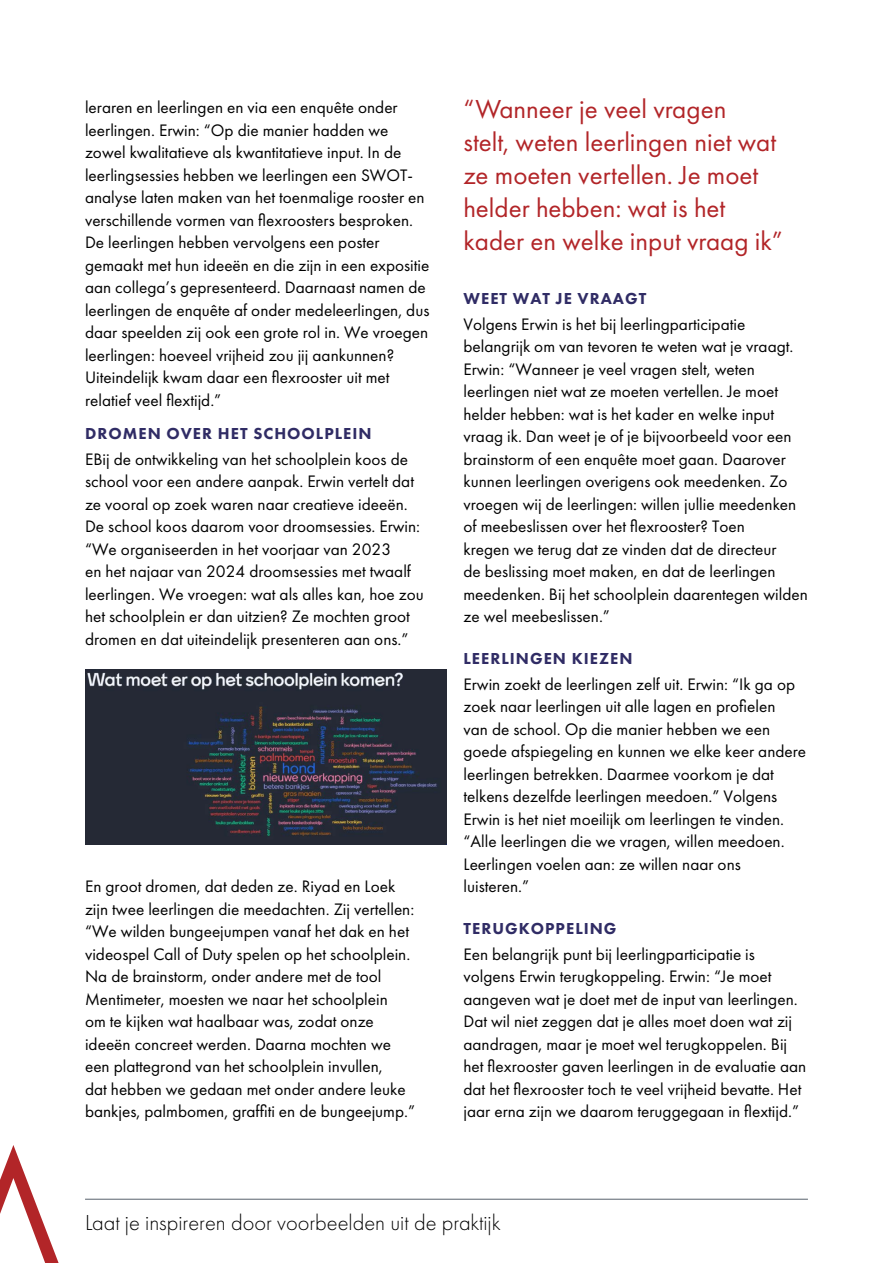
<style>
.page{position:relative;width:893px;height:1263px;background:#fff}
.page>*{position:absolute;margin:0;border:0;box-sizing:border-box;transform-origin:0 0}
.t1{font:27px/33px "Futura PT";color:#b22528}
.t2{font:300 22.5px "Futura PT";color:#000}
.t3{font:17.25px/22.5px "Futura PT";color:#000}
.t4{font:800 16.5px "Futura PT";letter-spacing:.06em;color:#302c65}
</style>
<div class="page">
<hr style="left:85px;top:1199px;width:723px;height:1px;background:#58626c">
<svg style="left:0;top:1145px;width:59px;height:118px"></svg>
<img style="left:85px;top:669px;width:361px;height:176px">
<p class="t3" style="left:85px;top:96px;width:346px">leraren en leerlingen en via een enquête onder leerlingen. Erwin: “Op die manier hadden we zowel kwalitatieve als kwantitatieve input. In de leerlingsessies hebben we leerlingen een SWOT&shy;analyse laten maken van het toenmalige rooster en verschillende vormen van flexroosters besproken.<br>De leerlingen hebben vervolgens een poster gemaakt met hun ideeën en die zijn in een expositie aan collega’s gepresenteerd. Daarnaast namen de leerlingen de enquête af onder medeleerlingen, dus daar speelden zij ook een grote rol in. We vroegen leerlingen: hoeveel vrijheid zou jij aankunnen?<br>Uiteindelijk kwam daar een flexrooster uit met relatief veel flextijd.”</p>
<p class="t4" style="left:85px;top:423px;width:288px">DROMEN OVER HET SCHOOLPLEIN</p>
<p class="t3" style="left:85px;top:447px;width:340px">EBij de ontwikkeling van het schoolplein koos de school voor een andere aanpak. Erwin vertelt dat ze vooral op zoek waren naar creatieve ideeën.<br>De school koos daarom voor droomsessies. Erwin: “We organiseerden in het voorjaar van 2023<br>en het najaar van 2024 droomsessies met twaalf leerlingen. We vroegen: wat als alles kan, hoe zou het schoolplein er dan uitzien? Ze mochten groot dromen en dat uiteindelijk presenteren aan ons.”</p>
<p class="t3" style="left:85px;top:875px;width:332px">En groot dromen, dat deden ze. Riyad en Loek zijn twee leerlingen die meedachten. Zij vertellen: “We wilden bungeejumpen vanaf het dak en het videospel Call of Duty spelen op het schoolplein.<br>Na de brainstorm, onder andere met de tool Mentimeter, moesten we naar het schoolplein<br>om te kijken wat haalbaar was, zodat onze ideeën concreet werden. Daarna mochten we een plattegrond van het schoolplein invullen,<br>dat hebben we gedaan met onder andere leuke bankjes, palmbomen, graffiti en de bungeejump.”</p>
<h1 class="t1" style="left:463px;top:93px;width:321px">“Wanneer je veel vragen<br>stelt, weten leerlingen niet wat ze moeten vertellen. Je moet helder hebben: wat is het kader en welke input vraag ik”</h1>
<p class="t4" style="left:464px;top:288px;width:184px">WEET WAT JE VRAAGT</p>
<p class="t3" style="left:463px;top:312px;width:346px">Volgens Erwin is het bij leerlingparticipatie belangrijk om van tevoren te weten wat je vraagt.<br>Erwin: “Wanneer je veel vragen stelt, weten leerlingen niet wat ze moeten vertellen. Je moet helder hebben: wat is het kader en welke input vraag ik. Dan weet je of je bijvoorbeeld voor een brainstorm of een enquête moet gaan. Daarover kunnen leerlingen overigens ook meedenken. Zo vroegen wij de leerlingen: willen jullie meedenken of meebeslissen over het flexrooster? Toen<br>kregen we terug dat ze vinden dat de directeur<br>de beslissing moet maken, en dat de leerlingen meedenken. Bij het schoolplein daarentegen wilden ze wel meebeslissen.”</p>
<p class="t4" style="left:464px;top:648px;width:171px">LEERLINGEN KIEZEN</p>
<p class="t3" style="left:463px;top:672px;width:344px">Erwin zoekt de leerlingen zelf uit. Erwin: “Ik ga op zoek naar leerlingen uit alle lagen en profielen<br>van de school. Op die manier hebben we een goede afspiegeling en kunnen we elke keer andere leerlingen betrekken. Daarmee voorkom je dat telkens dezelfde leerlingen meedoen.” Volgens Erwin is het niet moeilijk om leerlingen te vinden. “Alle leerlingen die we vragen, willen meedoen.<br>Leerlingen voelen aan: ze willen naar ons luisteren.”</p>
<p class="t4" style="left:464px;top:918px;width:154px">TERUGKOPPELING</p>
<p class="t3" style="left:463px;top:942px;width:344px">Een belangrijk punt bij leerlingparticipatie is volgens Erwin terugkoppeling. Erwin: “Je moet aangeven wat je doet met de input van leerlingen.<br>Dat wil niet zeggen dat je alles moet doen wat zij aandragen, maar je moet wel terugkoppelen. Bij het flexrooster gaven leerlingen in de evaluatie aan dat het flexrooster toch te veel vrijheid bevatte. Het jaar erna zijn we daarom teruggegaan in flextijd.”</p>
<h2 class="t2" style="left:85px;top:1209px;width:417px">Laat je inspireren door voorbeelden uit de praktijk</h2>
</div>
